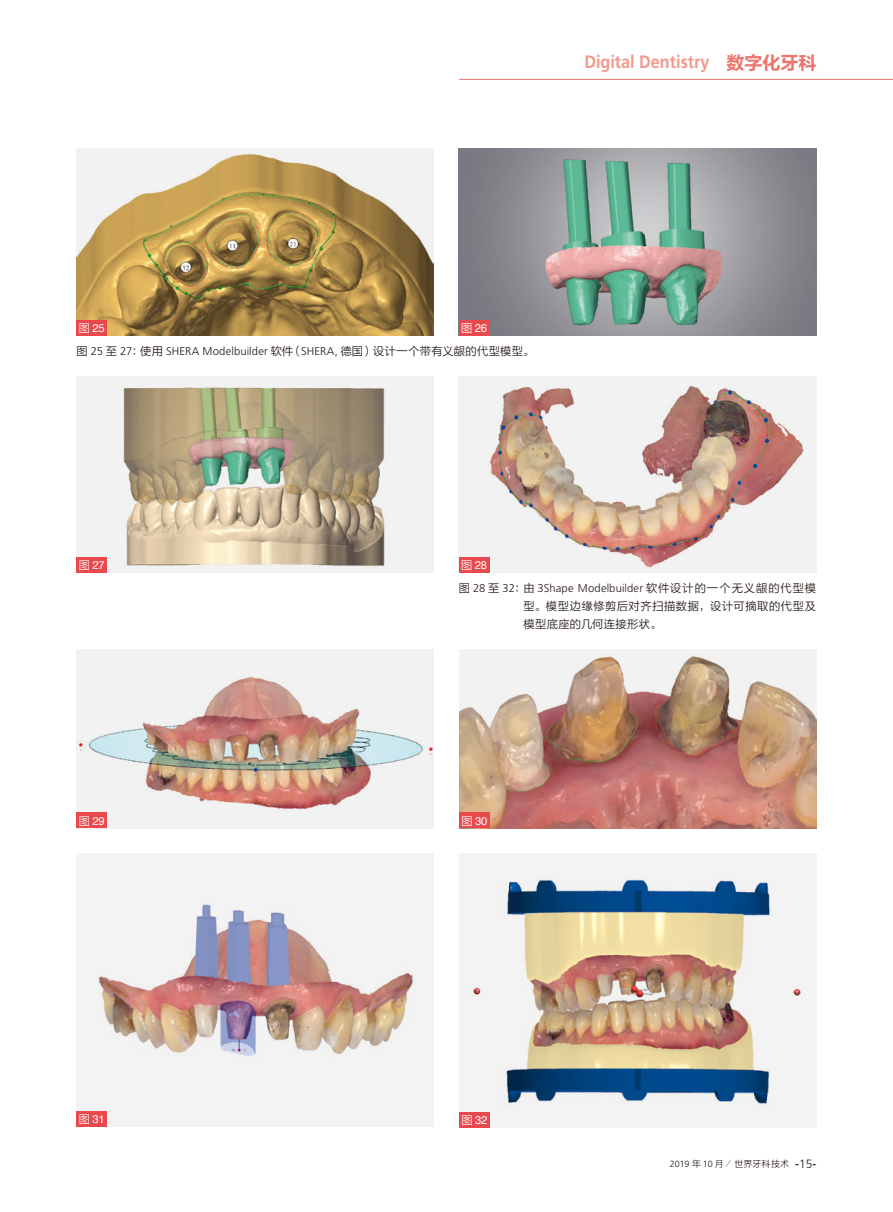
<style>
.page{position:relative;width:893px;height:1212px;background:#fff}
.page>*{position:absolute;margin:0;border:0;box-sizing:border-box;transform-origin:0 0}
.t1{font:700 18px "Frutiger";color:#f2998d;scale:.9 1}
.t2{font:300 11.25px "Frutiger";letter-spacing:.01em;color:#231916}
.t3{font:11.25px/18px "FZLTXIHJW GB1 0";letter-spacing:.05em;color:#231916}
.t4{font:11.25px "Helvetica";letter-spacing:-.02em;color:#fff}
.t5{font:9px "FZLTXHK";letter-spacing:.01em;color:#231916}
.s1{font-family:"FZLTCHJW GB1 0";font-weight:400;color:#ed736b}
.s2{font-family:"FZLTXIHJW GB1 0"}
.s3{font-family:"FZLTXIHJW GB1 0";font-weight:400}
.s4{font-family:"Frutiger";font-weight:300}
.s5{font-family:"H Yg 2 gj"}
.s6{font-family:"Helvetica";font-size:12px}
.s7{font-family:"Frutiger";font-weight:300;font-size:12px}
</style>
<div class="page">
<hr style="left:459px;top:79px;width:434px;height:1px;background:#ed736b">
<img style="left:77px;top:377px;width:357px;height:196px">
<div style="left:77px;top:557px;width:30px;height:16px;background:#e9484d"></div>
<img style="left:77px;top:650px;width:357px;height:178px">
<div style="left:77px;top:813px;width:30px;height:15px;background:#e9484d"></div>
<img style="left:459px;top:650px;width:357px;height:178px">
<div style="left:459px;top:813px;width:31px;height:15px;background:#e9484d"></div>
<img style="left:459px;top:854px;width:357px;height:273px">
<img style="left:77px;top:854px;width:357px;height:273px">
<div style="left:77px;top:1111px;width:30px;height:16px;background:#e9484d"></div>
<div style="left:459px;top:1112px;width:31px;height:15px;background:#e9484d"></div>
<img style="left:459px;top:377px;width:357px;height:196px">
<div style="left:459px;top:557px;width:30px;height:16px;background:#e9484d"></div>
<img style="left:77px;top:149px;width:357px;height:187px">
<img style="left:459px;top:149px;width:357px;height:187px">
<div style="left:77px;top:320px;width:30px;height:16px;background:#e9484d"></div>
<div style="left:459px;top:320px;width:30px;height:16px;background:#e9484d"></div>
<h1 class="t1" style="left:584px;top:52px;width:259px">Digital Dentistry <span class="s1">数字化牙科</span></h1>
<p class="t4" style="left:79px;top:320px;width:28px"><span class="s2">图</span> 25</p>
<p class="t4" style="left:461px;top:320px;width:28px"><span class="s2">图</span> 26</p>
<p class="t2" style="left:77px;top:345px;width:459px"><span class="s3">图</span> 25 <span class="s3">至</span> 27<span class="s3">：使用</span> SHERA Modelbuilder <span class="s3">软件（</span>SHERA, <span class="s3">德国）设计一个带有义龈的代型模型。</span></p>
<p class="t4" style="left:79px;top:556px;width:28px"><span class="s2">图</span> 27</p>
<p class="t4" style="left:461px;top:556px;width:28px"><span class="s2">图</span> 28</p>
<p class="t2" style="left:459px;top:581px;width:359px"><span class="s3">图</span> 28 <span class="s3">至</span> 32<span class="s3">：由</span> 3Shape Modelbuilder <span class="s3">软件设计的一个无义龈的代型模</span></p>
<p class="t3" style="left:523px;top:597px;width:294px">型。模型边缘修剪后对齐扫描数据，设计可摘取的代型及模型底座的几何连接形状。</p>
<p class="t4" style="left:79px;top:812px;width:28px"><span class="s2">图</span> 29</p>
<p class="t4" style="left:461px;top:812px;width:28px"><span class="s2">图</span> 30</p>
<p class="t4" style="left:79px;top:1110px;width:28px"><span class="s2">图</span> 31</p>
<p class="t4" style="left:461px;top:1111px;width:28px"><span class="s2">图</span> 32</p>
<p class="t5" style="left:670px;top:1159px;width:148px"><span class="s4">2019</span> 年 <span class="s4">10</span> 月 <span class="s5">/</span> 世界牙科技术 <span class="s6">-</span><span class="s7">15</span><span class="s6">-</span></p>
</div>
